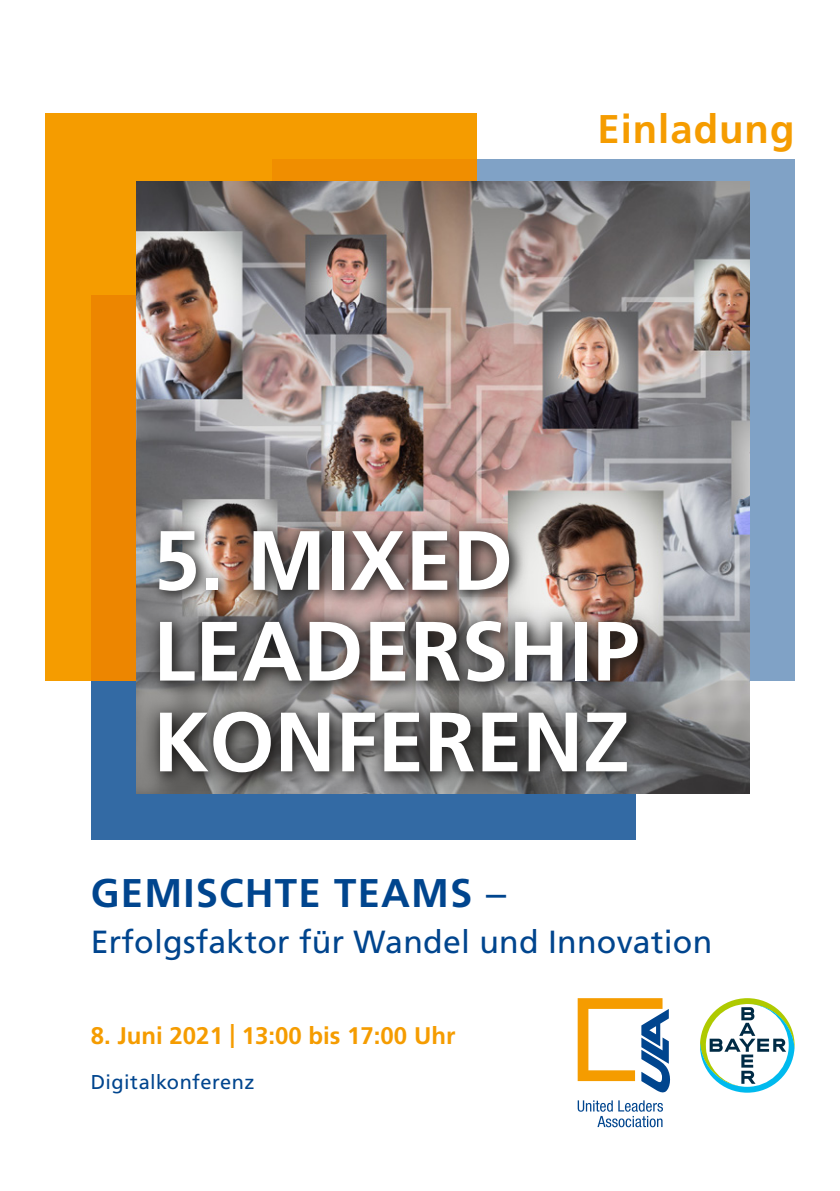
<style>
.page{position:relative;width:840px;height:1191px;background:#fff}
.page>*{position:absolute;margin:0;border:0;box-sizing:border-box;transform-origin:0 0}
.t1{font:700 84px/90.8px "Frutiger";color:#fff}
.t2{font:700 40px "Frutiger";letter-spacing:.03em;color:#00458e}
.t3{font:700 40px "Frutiger";letter-spacing:.025em;color:#f59c00}
.t4{font:32px "Frutiger";letter-spacing:.01em;color:#00458e}
.t5{font:700 24px "Frutiger";color:#f59c00}
.t6{font:20px "Frutiger";letter-spacing:.02em;color:#00458e}
.s1{font-weight:400}
</style>
<div class="page">
<div style="left:45px;top:113px;width:431px;height:567px;background:#f59c00"></div>
<svg style="left:91px;top:295px;width:544px;height:544px;background:#777467"></svg>
<svg style="left:272px;top:159px;width:522px;height:521px;background:#8f9eaa"></svg>
<svg style="left:700px;top:998px;width:94px;height:94px"></svg>
<svg style="left:577px;top:1100px;width:85px;height:27px"></svg>
<svg style="left:577px;top:998px;width:92px;height:95px"></svg>
<img style="left:136px;top:181px;width:612px;height:613px">
<img style="left:138px;top:510px;width:520px;height:282px">
<p class="t3" style="left:597px;top:106px;width:198px">Einladung</p>
<h1 class="t1" style="left:153px;top:515px;width:487px">5. MIXED<br>LEADERSHIP<br>KONFERENZ</h1>
<p class="t2" style="left:91px;top:870px;width:416px">GEMISCHTE TEAMS <span class="s1">–</span></p>
<p class="t4" style="left:91px;top:923px;width:622px">Erfolgsfaktor für Wandel und Innovation</p>
<p class="t5" style="left:91px;top:1021px;width:366px">8. Juni 2021 | 13:00 bis 17:00 Uhr</p>
<p class="t6" style="left:91px;top:1070px;width:165px">Digitalkonferenz</p>
</div>
